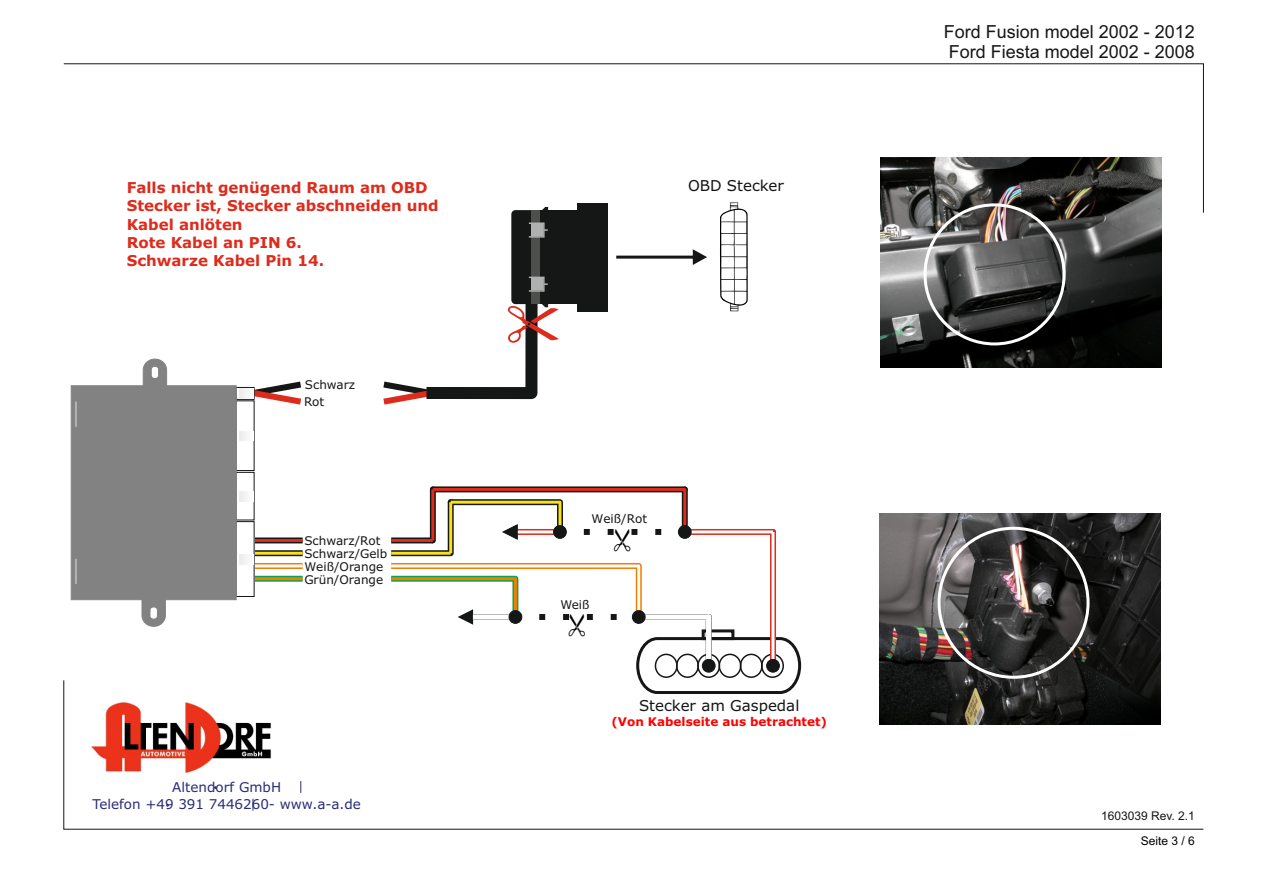
<style>
.page{position:relative;width:1263px;height:893px;background:#fff}
.page>*{position:absolute;margin:0;border:0;box-sizing:border-box;transform-origin:0 0}
.t1{font:18px/20.1px "Arial";color:#151616}
.t2{font:700 15px/18.3px "Verdana";color:#dd2b1c}
.t3{font:15px "Verdana";color:#151616}
.t4{font:13.5px/16.4px "Verdana";color:#2b2c77;text-align:center}
.t5{font:12px "Verdana";color:#151616}
.t6{font:700 12px "Verdana";color:#f00}
.t7{font:12px "Arial";color:#151616}
.t8{font:12px "Arial";color:#000}
</style>
<div class="page">
<div style="left:391px;top:563px;width:248px;height:6px;background:#f8b976"></div>
<div style="left:512px;top:579px;width:6px;height:38px;background:#0ea453"></div>
<div style="left:448px;top:502px;width:6px;height:51px;background:#433e16"></div>
<div style="left:451px;top:499px;width:109px;height:6px;background:#5a5316"></div>
<div style="left:557px;top:502px;width:6px;height:30px;background:#897c16"></div>
<div style="left:391px;top:537px;width:42px;height:6px;background:#151616"></div>
<div style="left:391px;top:550px;width:60px;height:6px;background:#514b16"></div>
<div style="left:391px;top:576px;width:124px;height:6px;background:#379d44"></div>
<div style="left:433px;top:486px;width:252px;height:6px;background:#231716"></div>
<div style="left:430px;top:489px;width:6px;height:51px;background:#5a1d18"></div>
<div style="left:682px;top:489px;width:6px;height:43px;background:#4e1c17"></div>
<div style="left:517px;top:529px;width:43px;height:6px;background:#ec8880"></div>
<div style="left:685px;top:529px;width:88px;height:6px;background:#ec8880"></div>
<div style="left:770px;top:532px;width:6px;height:134px;background:#ee9891"></div>
<svg style="left:458px;top:609px;width:15px;height:16px"></svg>
<hr style="left:391px;top:539px;width:42px;height:3px;background:#dd2b1c">
<hr style="left:433px;top:488px;width:252px;height:3px;background:#dd2b1c">
<hr style="left:431px;top:489px;width:3px;height:51px;background:#dd2b1c">
<hr style="left:683px;top:489px;width:3px;height:43px;background:#dd2b1c">
<hr style="left:449px;top:502px;width:3px;height:51px;background:#fbe116">
<hr style="left:451px;top:501px;width:109px;height:3px;background:#fbe116">
<hr style="left:558px;top:502px;width:3px;height:30px;background:#fbe116">
<hr style="left:391px;top:552px;width:60px;height:3px;background:#fbe116">
<hr style="left:391px;top:577px;width:124px;height:3px;background:#f27e00">
<div style="left:636px;top:566px;width:6px;height:51px;background:#f59e40"></div>
<hr style="left:637px;top:566px;width:3px;height:51px;background:#fff">
<hr style="left:685px;top:530px;width:88px;height:3px;background:#fff">
<hr style="left:771px;top:532px;width:3px;height:134px;background:#fff">
<hr style="left:517px;top:530px;width:43px;height:3px;background:#fff">
<svg style="left:502px;top:524px;width:16px;height:16px"></svg>
<hr style="left:391px;top:564px;width:248px;height:3px;background:#fff">
<hr style="left:514px;top:579px;width:3px;height:38px;background:#f27e00">
<div style="left:553px;top:525px;width:13px;height:13px;background:#151616;border:1px solid #151616;border-radius:50%"></div>
<div style="left:678px;top:525px;width:13px;height:13px;background:#151616;border:1px solid #151616;border-radius:50%"></div>
<div style="left:509px;top:610px;width:13px;height:13px;background:#151616;border:1px solid #151616;border-radius:50%"></div>
<div style="left:632px;top:610px;width:13px;height:13px;background:#151616;border:1px solid #151616;border-radius:50%"></div>
<svg style="left:720px;top:213px;width:28px;height:98px"></svg>
<div style="left:735px;top:280px;width:11px;height:11px;background:#fff"></div>
<div style="left:525px;top:304px;width:12px;height:89px;background:#151616"></div>
<svg style="left:383px;top:381px;width:43px;height:24px"></svg>
<div style="left:426px;top:387px;width:105px;height:12px;background:#151616"></div>
<div style="left:532px;top:210px;width:46px;height:94px;background:#151616"></div>
<div style="left:578px;top:203px;width:30px;height:108px;background:#151616"></div>
<svg style="left:616px;top:249px;width:91px;height:16px"></svg>
<img style="left:880px;top:213px;width:281px;height:155px">
<img style="left:879px;top:514px;width:281px;height:166px">
<div style="left:937px;top:527px;width:152px;height:152px;border:3px solid #fff;border-radius:50%"></div>
<svg style="left:71px;top:359px;width:232px;height:268px"></svg>
<svg style="left:63px;top:63px;width:1141px;height:150px"></svg>
<svg style="left:63px;top:680px;width:1141px;height:149px"></svg>
<svg style="left:560px;top:528px;width:125px;height:11px"></svg>
<svg style="left:515px;top:613px;width:288px;height:82px"></svg>
<svg style="left:508px;top:207px;width:51px;height:136px"></svg>
<p class="t2" style="left:127px;top:180px;width:302px">Falls nicht genügend Raum am OBD</p>
<p class="t3" style="left:688px;top:180px;width:97px">OBD Stecker</p>
<p class="t2" style="left:127px;top:198px;width:313px">Stecker ist, Stecker abschneiden und<br>Kabel anlöten<br>Rote Kabel an PIN 6.<br>Schwarze Kabel Pin 14.</p>
<p class="t5" style="left:305px;top:379px;width:52px">Schwarz</p>
<p class="t5" style="left:304px;top:397px;width:22px">Rot</p>
<p class="t5" style="left:304px;top:536px;width:78px">Schwarz/Rot</p>
<p class="t5" style="left:304px;top:549px;width:85px">Schwarz/Gelb</p>
<p class="t5" style="left:304px;top:562px;width:80px">Weiß/Orange</p>
<p class="t5" style="left:304px;top:574px;width:80px">Grün/Orange</p>
<p class="t4" style="left:92px;top:780px;width:270px">Altendorf GmbH<br>Telefon +49 391 7446260- www.a-a.de</p>
<p class="t5" style="left:591px;top:513px;width:57px">Weiß/Rot</p>
<p class="t5" style="left:560px;top:599px;width:31px">Weiß</p>
<p class="t3" style="left:639px;top:699px;width:162px">Stecker am Gaspedal</p>
<p class="t6" style="left:611px;top:717px;width:217px">(Von Kabelseite aus betrachtet)</p>
<p class="t1" style="left:944px;top:24px;width:253px">Ford Fusion model 2002 - 2012<br>Ford Fiesta model 2002 - 2008</p>
<p class="t7" style="left:1101px;top:811px;width:95px">1603039 Rev. 2.1</p>
<p class="t8" style="left:1141px;top:837px;width:56px">Seite 3 / 6</p>
</div>
